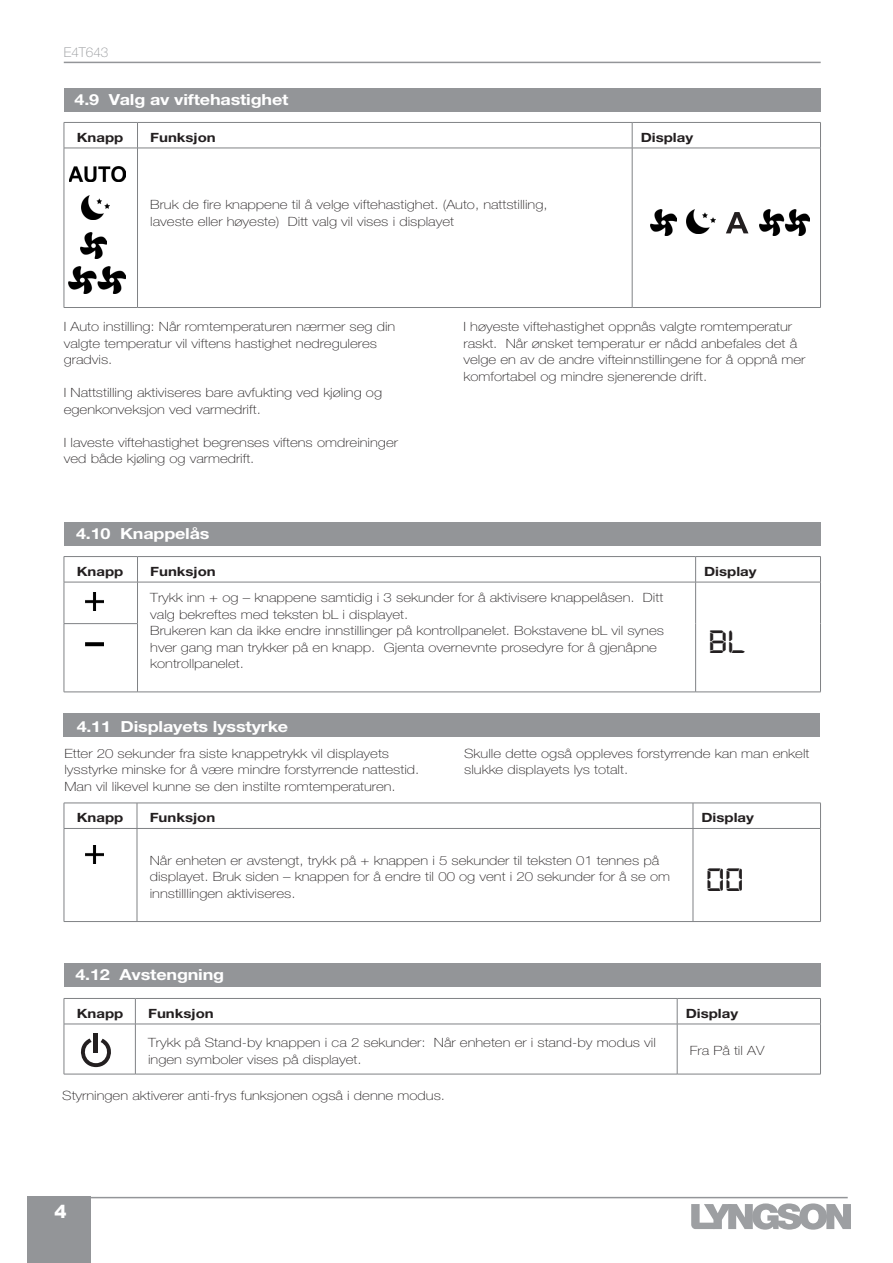
<style>
.page{position:relative;width:893px;height:1263px;background:#fff}
.page>*{position:absolute;margin:0;border:0;box-sizing:border-box;transform-origin:0 0}
.Testo{font:34.5px "Digital 7";color:#231f20;scale:1.18 1}
.t1{font:900 18px "Arial";color:#fff}
.Capitolo_non_numerat{font:700 15.3px "Helvetica Neue LT Std";letter-spacing:-.01em;color:#fff;scale:1.18 1}
.t2{font:100 13.5px "Helvetica Neue LT Std";color:#939598}
.Rientro_Testo{font:100 12.75px/16.5px "Helvetica Neue LT Std";color:#231f20;scale:1.18 1}
.Testo-2{font:100 12.75px/16.5px "Helvetica Neue LT Std";color:#231f20;scale:1.18 1}
.Testo-3{font:700 12.75px "Helvetica Neue LT Std";color:#231f20;scale:1.18 1}
</style>
<div class="page">
<hr style="left:91px;top:1197px;width:757px;height:1px;background:#939598">
<div style="left:27px;top:1197px;width:64px;height:66px;background:#939598"></div>
<hr style="left:64px;top:62px;width:757px;height:1px;background:#939598">
<svg style="left:691px;top:1203px;width:160px;height:27px"></svg>
<div style="left:65px;top:88px;width:756px;height:24px;background:#939598"></div>
<div style="left:65px;top:522px;width:756px;height:24px;background:#939598"></div>
<div style="left:64px;top:713px;width:756px;height:24px;background:#939598"></div>
<div style="left:65px;top:963px;width:756px;height:24px;background:#939598"></div>
<hr style="left:64px;top:998px;width:71px;height:1px;background:#808285">
<svg style="left:64px;top:999px;width:1px;height:25px"></svg>
<hr style="left:135px;top:998px;width:542px;height:1px;background:#808285">
<svg style="left:135px;top:999px;width:1px;height:25px"></svg>
<hr style="left:677px;top:998px;width:144px;height:1px;background:#808285">
<svg style="left:677px;top:999px;width:1px;height:25px"></svg>
<svg style="left:820px;top:999px;width:1px;height:25px"></svg>
<hr style="left:64px;top:1024px;width:71px;height:1px;background:#808285">
<hr style="left:64px;top:1024px;width:1px;height:50px;background:#808285">
<hr style="left:135px;top:1024px;width:542px;height:1px;background:#808285">
<hr style="left:135px;top:1024px;width:1px;height:50px;background:#808285">
<hr style="left:677px;top:1024px;width:144px;height:1px;background:#808285">
<hr style="left:677px;top:1024px;width:1px;height:50px;background:#808285">
<hr style="left:820px;top:1024px;width:1px;height:50px;background:#808285">
<hr style="left:64px;top:1074px;width:71px;height:1px;background:#808285">
<hr style="left:135px;top:1074px;width:542px;height:1px;background:#808285">
<hr style="left:677px;top:1074px;width:144px;height:1px;background:#808285">
<svg style="left:80px;top:1038px;width:31px;height:29px"></svg>
<hr style="left:94px;top:1033px;width:4px;height:19px;background:#231f20">
<hr style="left:64px;top:122px;width:74px;height:1px;background:#808285">
<svg style="left:64px;top:123px;width:1px;height:25px"></svg>
<hr style="left:138px;top:122px;width:494px;height:1px;background:#808285">
<svg style="left:137px;top:123px;width:1px;height:25px"></svg>
<hr style="left:632px;top:122px;width:189px;height:1px;background:#808285">
<svg style="left:632px;top:123px;width:1px;height:25px"></svg>
<svg style="left:820px;top:123px;width:1px;height:25px"></svg>
<hr style="left:64px;top:148px;width:74px;height:1px;background:#808285">
<hr style="left:64px;top:148px;width:1px;height:159px;background:#808285">
<hr style="left:138px;top:148px;width:494px;height:1px;background:#808285">
<hr style="left:137px;top:148px;width:1px;height:159px;background:#808285">
<hr style="left:632px;top:148px;width:189px;height:1px;background:#808285">
<hr style="left:632px;top:148px;width:1px;height:159px;background:#808285">
<hr style="left:820px;top:148px;width:1px;height:159px;background:#808285">
<hr style="left:64px;top:307px;width:74px;height:1px;background:#808285">
<hr style="left:138px;top:307px;width:494px;height:1px;background:#808285">
<hr style="left:632px;top:307px;width:189px;height:1px;background:#808285">
<img style="left:69px;top:166px;width:56px;height:16px">
<img style="left:81px;top:196px;width:29px;height:23px">
<img style="left:81px;top:233px;width:26px;height:25px">
<img style="left:69px;top:266px;width:56px;height:28px">
<svg style="left:726px;top:212px;width:22px;height:21px"></svg>
<img style="left:651px;top:210px;width:25px;height:26px">
<img style="left:687px;top:210px;width:28px;height:23px">
<img style="left:759px;top:210px;width:50px;height:25px">
<hr style="left:64px;top:556px;width:74px;height:1px;background:#808285">
<svg style="left:64px;top:557px;width:1px;height:25px"></svg>
<hr style="left:138px;top:556px;width:558px;height:1px;background:#808285">
<svg style="left:137px;top:557px;width:1px;height:25px"></svg>
<hr style="left:696px;top:556px;width:125px;height:1px;background:#808285">
<svg style="left:695px;top:557px;width:1px;height:25px"></svg>
<svg style="left:820px;top:557px;width:1px;height:25px"></svg>
<hr style="left:64px;top:582px;width:74px;height:1px;background:#808285">
<hr style="left:64px;top:582px;width:1px;height:41px;background:#808285">
<hr style="left:138px;top:582px;width:558px;height:1px;background:#808285">
<hr style="left:137px;top:582px;width:1px;height:41px;background:#808285">
<hr style="left:696px;top:582px;width:125px;height:1px;background:#808285">
<hr style="left:695px;top:582px;width:1px;height:42px;background:#808285">
<hr style="left:820px;top:582px;width:1px;height:42px;background:#808285">
<hr style="left:64px;top:623px;width:74px;height:1px;background:#808285">
<hr style="left:64px;top:624px;width:1px;height:68px;background:#808285">
<hr style="left:137px;top:624px;width:1px;height:68px;background:#808285">
<hr style="left:695px;top:624px;width:1px;height:68px;background:#808285">
<hr style="left:820px;top:624px;width:1px;height:68px;background:#808285">
<hr style="left:64px;top:692px;width:74px;height:1px;background:#808285">
<hr style="left:138px;top:692px;width:558px;height:1px;background:#808285">
<hr style="left:696px;top:692px;width:125px;height:1px;background:#808285">
<img style="left:85px;top:642px;width:19px;height:5px">
<img style="left:86px;top:593px;width:17px;height:18px">
<hr style="left:64px;top:803px;width:73px;height:1px;background:#808285">
<svg style="left:64px;top:803px;width:1px;height:25px"></svg>
<hr style="left:137px;top:803px;width:556px;height:1px;background:#808285">
<svg style="left:137px;top:803px;width:1px;height:25px"></svg>
<hr style="left:693px;top:803px;width:128px;height:1px;background:#808285">
<svg style="left:693px;top:803px;width:1px;height:25px"></svg>
<svg style="left:820px;top:803px;width:1px;height:25px"></svg>
<hr style="left:64px;top:828px;width:73px;height:1px;background:#808285">
<hr style="left:64px;top:829px;width:1px;height:92px;background:#808285">
<hr style="left:137px;top:828px;width:556px;height:1px;background:#808285">
<hr style="left:137px;top:829px;width:1px;height:92px;background:#808285">
<hr style="left:693px;top:828px;width:128px;height:1px;background:#808285">
<hr style="left:693px;top:829px;width:1px;height:92px;background:#808285">
<hr style="left:820px;top:829px;width:1px;height:92px;background:#808285">
<hr style="left:64px;top:921px;width:73px;height:1px;background:#808285">
<hr style="left:137px;top:921px;width:556px;height:1px;background:#808285">
<hr style="left:693px;top:921px;width:128px;height:1px;background:#808285">
<img style="left:86px;top:845px;width:17px;height:18px">
<p class="t2" style="left:64px;top:45px;width:46px">E4T643</p>
<p class="Capitolo_non_numerat" style="left:75px;top:90px;width:183px">4.9 Valg av viftehastighet</p>
<p class="Testo-3" style="left:77px;top:129px;width:41px">Knapp</p>
<p class="Testo-3" style="left:150px;top:129px;width:57px">Funksjon</p>
<p class="Testo-3" style="left:641px;top:129px;width:46px">Display</p>
<p class="Testo-2" style="left:150px;top:197px;width:338px">Bruk de fire knappene til å velge viftehastighet. (Auto, nattstilling, laveste eller høyeste) Ditt valg vil vises i displayet</p>
<p class="Rientro_Testo" style="left:64px;top:318px;width:282px">I Auto instilling: Når romtemperaturen nærmer seg din valgte temperatur vil viftens hastighet nedreguleres gradvis.</p>
<p class="Rientro_Testo" style="left:64px;top:384px;width:271px">I Nattstilling aktiviseres bare avfukting ved kjøling og egenkonveksjon ved varmedrift.</p>
<p class="Rientro_Testo" style="left:64px;top:434px;width:285px">I laveste viftehastighet begrenses viftens omdreininger ved både kjøling og varmedrift.</p>
<p class="Capitolo_non_numerat" style="left:76px;top:524px;width:115px">4.10 Knappelås</p>
<p class="Rientro_Testo" style="left:463px;top:318px;width:291px">I høyeste viftehastighet oppnås valgte romtemperatur raskt. Når ønsket temperatur er nådd anbefales det å velge en av de andre vifteinnstillingene for å oppnå mer komfortabel og mindre sjenerende drift.</p>
<p class="Testo-3" style="left:77px;top:563px;width:41px">Knapp</p>
<p class="Testo-3" style="left:150px;top:563px;width:57px">Funksjon</p>
<p class="Testo-3" style="left:704px;top:563px;width:46px">Display</p>
<p class="Testo-2" style="left:150px;top:589px;width:436px">Trykk inn + og – knappene samtidig i 3 sekunder for å aktivisere knappelåsen. Ditt valg bekreftes med teksten bL i displayet.</p>
<p class="Testo-2" style="left:150px;top:622px;width:437px">Brukeren kan da ikke endre innstillinger på kontrollpanelet. Bokstavene bL vil synes hver gang man trykker på en knapp. Gjenta overnevnte prosedyre for å gjenåpne kontrollpanelet.</p>
<p class="Testo" style="left:708px;top:626px;width:34px">bl</p>
<p class="Capitolo_non_numerat" style="left:77px;top:717px;width:181px">4.11 Displayets lysstyrke</p>
<p class="Rientro_Testo" style="left:64px;top:745px;width:302px">Etter 20 sekunder fra siste knappetrykk vil displayets lysstyrke minske for å være mindre forstyrrende nattestid.<br>Man vil likevel kunne se den instilte romtemperaturen.</p>
<p class="Rientro_Testo" style="left:464px;top:745px;width:294px">Skulle dette også oppleves forstyrrende kan man enkelt slukke displayets lys totalt.</p>
<p class="Testo-3" style="left:77px;top:810px;width:41px">Knapp</p>
<p class="Testo-3" style="left:150px;top:810px;width:57px">Funksjon</p>
<p class="Testo-3" style="left:701px;top:810px;width:46px">Display</p>
<p class="Testo-2" style="left:150px;top:852px;width:442px">Når enheten er avstengt, trykk på + knappen i 5 sekunder til teksten 01 tennes på displayet. Bruk siden – knappen for å endre til 00 og vent i 20 sekunder for å se om innstilllingen aktiviseres.</p>
<p class="Testo" style="left:706px;top:864px;width:34px">00</p>
<p class="Capitolo_non_numerat" style="left:75px;top:965px;width:128px">4.12 Avstengning</p>
<p class="Testo-3" style="left:77px;top:1005px;width:41px">Knapp</p>
<p class="Testo-3" style="left:148px;top:1005px;width:57px">Funksjon</p>
<p class="Testo-3" style="left:686px;top:1005px;width:46px">Display</p>
<p class="Testo-2" style="left:148px;top:1034px;width:432px">Trykk på Stand-by knappen i ca 2 sekunder: Når enheten er i stand-by modus vil ingen symboler vises på displayet.</p>
<p class="Testo-2" style="left:690px;top:1043px;width:65px">Fra På til AV</p>
<p class="Rientro_Testo" style="left:62px;top:1087px;width:326px">Styrningen aktiverer anti-frys funksjonen også i denne modus.</p>
<h2 class="t1" style="left:55px;top:1199px;width:14px">4</h2>
</div>
